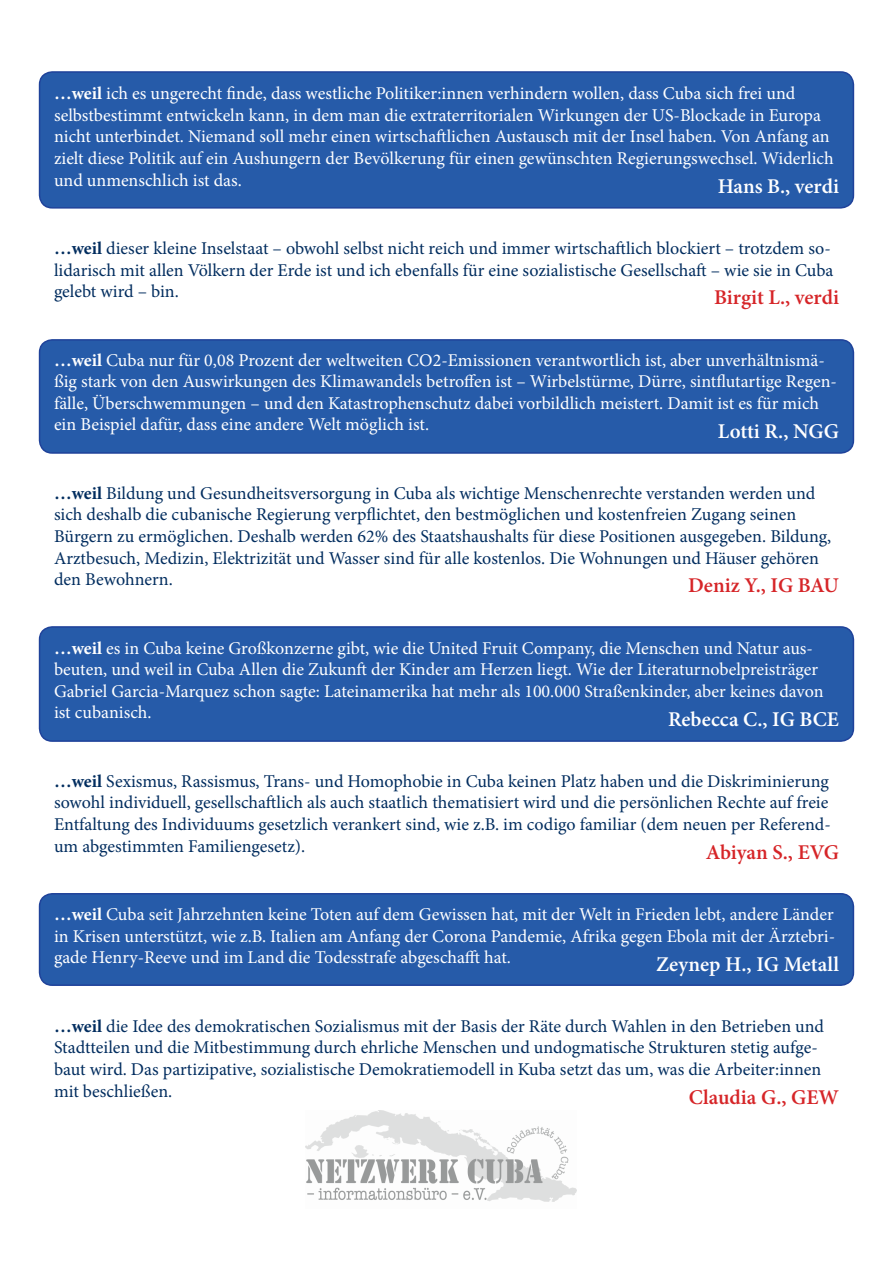
<style>
.page{position:relative;width:893px;height:1263px;background:#fff}
.page>*{position:absolute;margin:0;border:0;box-sizing:border-box;transform-origin:0 0}
.quelle_weiss{font:600 21px "Minion Pro";color:#fff}
.quelle{font:600 21px "Minion Pro";letter-spacing:-.005em;color:#d62528}
.zitat_weiss{font:18px/21.6px "Minion Pro";color:#fff}
.zitat{font:18px/21.6px "Minion Pro";color:#022d5f}
.s1{font-weight:700}
</style>
<div class="page">
<div style="left:40px;top:894px;width:813px;height:91px;background:#265ba9;border-radius:13px"></div>
<div style="left:39px;top:893px;width:815px;height:93px;border:2px solid #1f429a;border-radius:13px"></div>
<div style="left:40px;top:627px;width:813px;height:114px;background:#265ba9;border-radius:13px"></div>
<div style="left:39px;top:626px;width:815px;height:116px;border:2px solid #1f429a;border-radius:13px"></div>
<div style="left:40px;top:340px;width:813px;height:113px;background:#265ba9;border-radius:13px"></div>
<div style="left:39px;top:339px;width:815px;height:115px;border:2px solid #1f429a;border-radius:13px"></div>
<div style="left:40px;top:72px;width:813px;height:136px;background:#265ba9;border-radius:13px"></div>
<div style="left:39px;top:71px;width:815px;height:138px;border:2px solid #1f429a;border-radius:13px"></div>
<img style="left:305px;top:1111px;width:272px;height:91px">
<p class="zitat_weiss" style="left:54px;top:83px;width:781px"><span class="s1">…weil</span> ich es ungerecht finde, dass westliche Politiker:innen verhindern wollen, dass Cuba sich frei und selbstbestimmt entwickeln kann, in dem man die extraterritorialen Wirkungen der US-Blockade in Europa nicht unterbindet. Niemand soll mehr einen wirtschaftlichen Austausch mit der Insel haben. Von Anfang an zielt diese Politik auf ein Aushungern der Bevölkerung für einen gewünschten Regierungswechsel. Widerlich und unmenschlich ist das.</p>
<p class="quelle_weiss" style="left:718px;top:172px;width:123px">Hans B., verdi</p>
<p class="zitat" style="left:54px;top:238px;width:781px"><span class="s1">…weil</span> dieser kleine Inselstaat – obwohl selbst nicht reich und immer wirtschaftlich blockiert – trotzdem so&shy;lidarisch mit allen Völkern der Erde ist und ich ebenfalls für eine sozialistische Gesellschaft – wie sie in Cuba gelebt wird – bin.</p>
<p class="quelle" style="left:714px;top:283px;width:126px">Birgit L., verdi</p>
<p class="zitat_weiss" style="left:54px;top:349px;width:784px"><span class="s1">…weil</span> Cuba nur für 0,08 Prozent der weltweiten CO2-Emissionen verantwortlich ist, aber unverhältnismä&shy;ßig stark von den Auswirkungen des Klimawandels betroffen ist – Wirbelstürme, Dürre, sintflutartige Regen&shy;fälle, Überschwemmungen – und den Katastrophenschutz dabei vorbildlich meistert. Damit ist es für mich ein Beispiel dafür, dass eine andere Welt möglich ist.</p>
<p class="quelle_weiss" style="left:718px;top:416px;width:123px">Lotti R., NGG</p>
<p class="zitat" style="left:54px;top:482px;width:779px"><span class="s1">…weil</span> Bildung und Gesundheitsversorgung in Cuba als wichtige Menschenrechte verstanden werden und sich deshalb die cubanische Regierung verpflichtet, den bestmöglichen und kostenfreien Zugang seinen Bürgern zu ermöglichen. Deshalb werden 62% des Staatshaushalts für diese Positionen ausgegeben. Bildung, Arztbesuch, Medizin, Elektrizität und Wasser sind für alle kostenlos. Die Wohnungen und Häuser gehören den Bewohnern.</p>
<p class="quelle" style="left:688px;top:571px;width:152px">Deniz Y., IG BAU</p>
<p class="zitat_weiss" style="left:54px;top:637px;width:771px"><span class="s1">…weil</span> es in Cuba keine Großkonzerne gibt, wie die United Fruit Company, die Menschen und Natur aus&shy;beuten, und weil in Cuba Allen die Zukunft der Kinder am Herzen liegt. Wie der Literaturnobelpreisträger Gabriel Garcia-Marquez schon sagte: Lateinamerika hat mehr als 100.000 Straßenkinder, aber keines davon ist cubanisch.</p>
<p class="quelle_weiss" style="left:668px;top:704px;width:172px">Rebecca C., IG BCE</p>
<p class="zitat" style="left:54px;top:770px;width:778px"><span class="s1">…weil</span> Sexismus, Rassismus, Trans- und Homophobie in Cuba keinen Platz haben und die Diskriminierung sowohl individuell, gesellschaftlich als auch staatlich thematisiert wird und die persönlichen Rechte auf freie Entfaltung des Individuums gesetzlich verankert sind, wie z.B. im codigo familiar (dem neuen per Referend&shy;um abgestimmten Familiengesetz).</p>
<p class="quelle" style="left:706px;top:838px;width:135px">Abiyan S., EVG</p>
<p class="zitat_weiss" style="left:54px;top:904px;width:783px;text-align:justify"><span class="s1">…weil</span> Cuba seit Jahrzehnten keine Toten auf dem Gewissen hat, mit der Welt in Frieden lebt, andere Länder in Krisen unterstützt, wie z.B. Italien am Anfang der Corona Pandemie, Afrika gegen Ebola mit der Ärztebri&shy;gade Henry-Reeve und im Land die Todesstrafe abgeschafft hat.</p>
<p class="quelle_weiss" style="left:656px;top:949px;width:184px">Zeynep H., IG Metall</p>
<p class="zitat" style="left:54px;top:1015px;width:772px"><span class="s1">…weil</span> die Idee des demokratischen Sozialismus mit der Basis der Räte durch Wahlen in den Betrieben und Stadtteilen und die Mitbestimmung durch ehrliche Menschen und undogmatische Strukturen stetig aufge&shy;baut wird. Das partizipative, sozialistische Demokratiemodell in Kuba setzt das um, was die Arbeiter:innen mit beschließen.</p>
<p class="quelle" style="left:689px;top:1082px;width:152px">Claudia G., GEW</p>
</div>
